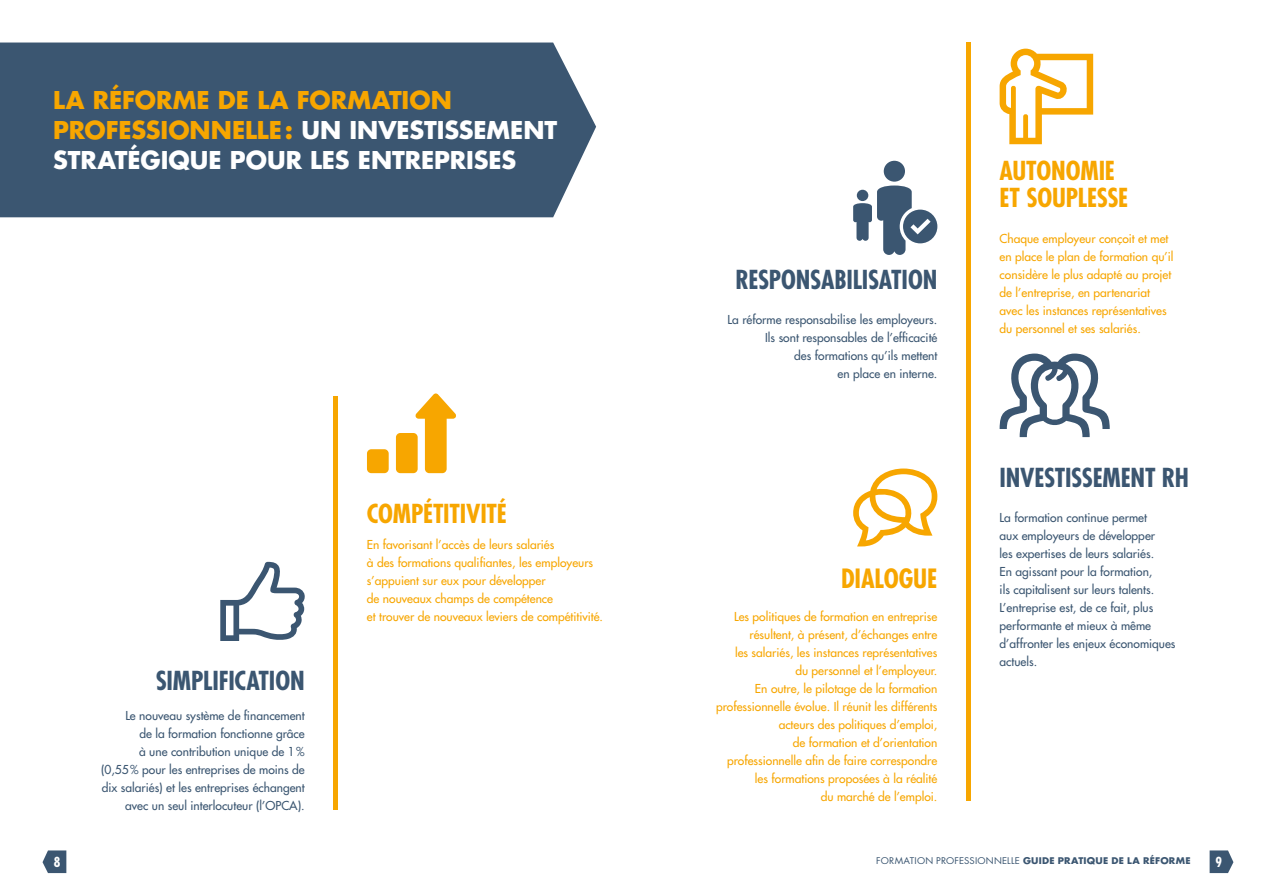
<style>
.page{position:relative;width:1276px;height:893px;background:#fff}
.page>*{position:absolute;margin:0;border:0;box-sizing:border-box;transform-origin:0 0}
.t1{font:700 condensed 25.8px "Futura LT";letter-spacing:-.005em;color:#f7a600}
.t2{font:700 condensed 25.5px "Futura LT";letter-spacing:-.01em;color:#3b5671}
.t3{font:700 condensed 25.5px/27.8px "Futura LT";letter-spacing:-.01em;color:#f7a600}
.t4{font:700 24px/30px "Futura LT";color:#fff}
.t5{font:700 condensed 13.5px "Futura LT";color:#fff}
.t6{font:12px/18px "Futura LT";color:#f7a600}
.t7{font:12px/18px "Futura LT";color:#3b5671;text-align:right}
.t8{font:9px "Futura LT";letter-spacing:.02em;color:#3b5671;scale:1.05 1}
.s1{color:#f7a600}
.s2{font-weight:700}
</style>
<div class="page">
<svg style="left:1209px;top:850px;width:24px;height:23px"></svg>
<svg style="left:43px;top:850px;width:23px;height:23px"></svg>
<div style="left:0;top:43px;width:596px;height:174px;background:#3b5671"></div>
<div style="left:367px;top:449px;width:22px;height:24px;background:#f7a600;border-radius:4px"></div>
<div style="left:396px;top:433px;width:22px;height:40px;background:#f7a600;border-radius:4px"></div>
<svg style="left:415px;top:393px;width:41px;height:80px"></svg>
<hr style="left:334px;top:397px;width:4px;height:413px;background:#f7a600">
<svg style="left:220px;top:562px;width:85px;height:79px"></svg>
<svg style="left:853px;top:468px;width:84px;height:78px"></svg>
<svg style="left:999px;top:354px;width:110px;height:83px"></svg>
<hr style="left:966px;top:43px;width:4px;height:758px;background:#f7a600">
<svg style="left:999px;top:49px;width:94px;height:95px"></svg>
<svg style="left:853px;top:161px;width:84px;height:94px"></svg>
<h3 class="t4" style="left:53px;top:85px;width:505px"><span class="s1">LA RÉFORME DE LA FORMATION<br>PROFESSIONNELLE:</span> UN INVESTISSEMENT<br>STRATÉGIQUE POUR LES ENTREPRISES</h3>
<h2 class="t3" style="left:367px;top:499px;width:141px">COMPÉTITIVITÉ</h2>
<h2 class="t2" style="left:156px;top:665px;width:150px">SIMPLIFICATION</h2>
<p class="t7" style="left:101px;top:706px;width:205px">Le nouveau système de financement<br>de la formation fonctionne grâce<br>à une contribution unique de 1% (0,55% pour les entreprises de moins de dix salariés) et les entreprises échangent avec un seul interlocuteur (l’OPCA).</p>
<p class="t6" style="left:367px;top:535px;width:238px">En favorisant l’accès de leurs salariés<br>à des formations qualifiantes, les employeurs s’appuient sur eux pour développer<br>de nouveaux champs de compétence<br>et trouver de nouveaux leviers de compétitivité.</p>
<h2 class="t2" style="left:735px;top:264px;width:203px">RESPONSABILISATION</h2>
<p class="t7" style="left:727px;top:310px;width:211px">La réforme responsabilise les employeurs.<br>Ils sont responsables de l’efficacité<br>des formations qu’ils mettent<br>en place en interne.</p>
<h1 class="t1" style="left:841px;top:563px;width:98px">DIALOGUE</h1>
<p class="t6" style="left:716px;top:607px;width:223px;text-align:right">Les politiques de formation en entreprise résultent, à présent, d’échanges entre<br>les salariés, les instances représentatives<br>du personnel et l’employeur.<br>En outre, le pilotage de la formation professionnelle évolue. Il réunit les différents acteurs des politiques d’emploi,<br>de formation et d’orientation professionnelle afin de faire correspondre les formations proposées à la réalité<br>du marché de l’emploi.</p>
<h2 class="t3" style="left:999px;top:156px;width:130px">AUTONOMIE<br>ET SOUPLESSE</h2>
<p class="t6" style="left:999px;top:229px;width:175px">Chaque employeur conçoit et met en place le plan de formation qu’il considère le plus adapté au projet de l’entreprise, en partenariat avec les instances représentatives du personnel et ses salariés.</p>
<h2 class="t2" style="left:999px;top:461px;width:191px">INVESTISSEMENT RH</h2>
<p class="t7" style="left:999px;top:508px;width:177px;text-align:left">La formation continue permet<br>aux employeurs de développer<br>les expertises de leurs salariés.<br>En agissant pour la formation,<br>ils capitalisent sur leurs talents.<br>L’entreprise est, de ce fait, plus performante et mieux à même d’affronter les enjeux économiques actuels.</p>
<p class="t5" style="left:54px;top:854px;width:8px">8</p>
<p class="t8" style="left:876px;top:855px;width:301px">FORMATION PROFESSIONNELLE <span class="s2">GUIDE PRATIQUE DE LA RÉFORME</span></p>
<p class="t5" style="left:1215px;top:854px;width:8px">9</p>
</div>
